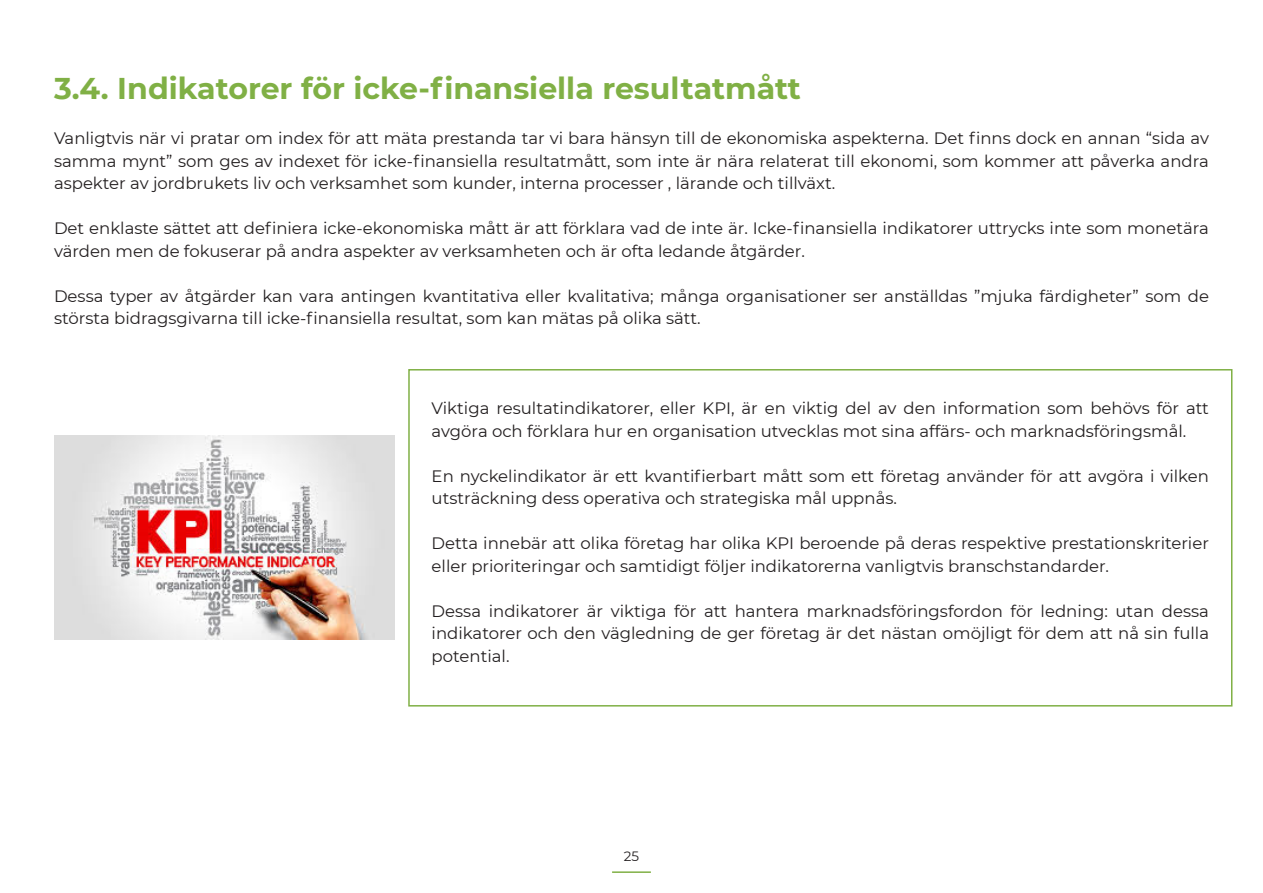
<style>
.page{position:relative;width:1263px;height:893px;background:#fff}
.page>*{position:absolute;margin:0;border:0;box-sizing:border-box;transform-origin:0 0}
.t1{font:700 30px "Montserrat";color:#80b045}
.t2{font:16.5px/22.5px "Montserrat";color:#231f20}
.t3{font:13.5px "Montserrat";color:#231f20}
</style>
<div class="page">
<hr style="left:612px;top:871px;width:39px;height:2px;background:#80b045">
<img style="left:54px;top:435px;width:340px;height:204px">
<div style="left:408px;top:369px;width:824px;height:338px;border:2px solid #80b045"></div>
<p class="t1" style="left:54px;top:67px;width:748px">3.4. Indikatorer för icke-finansiella resultatmått</p>
<p class="t2" style="left:54px;top:126px;width:1156px;text-align:justify">Vanligtvis när vi pratar om index för att mäta prestanda tar vi bara hänsyn till de ekonomiska aspekterna. Det finns dock en annan “sida av samma mynt” som ges av indexet för icke-finansiella resultatmått, som inte är nära relaterat till ekonomi, som kommer att påverka andra aspekter av jordbrukets liv och verksamhet som kunder, interna processer , lärande och tillväxt.</p>
<p class="t2" style="left:54px;top:216px;width:1156px">Det enklaste sättet att definiera icke-ekonomiska mått är att förklara vad de inte är. Icke-finansiella indikatorer uttrycks inte som monetära värden men de fokuserar på andra aspekter av verksamheten och är ofta ledande åtgärder.</p>
<p class="t2" style="left:54px;top:284px;width:1156px">Dessa typer av åtgärder kan vara antingen kvantitativa eller kvalitativa; många organisationer ser anställdas ”mjuka färdigheter” som de största bidragsgivarna till icke-finansiella resultat, som kan mätas på olika sätt.</p>
<p class="t2" style="left:432px;top:396px;width:779px">Viktiga resultatindikatorer, eller KPI, är en viktig del av den information som behövs för att avgöra och förklara hur en organisation utvecklas mot sina affärs- och marknadsföringsmål.</p>
<p class="t2" style="left:432px;top:464px;width:779px">En nyckelindikator är ett kvantifierbart mått som ett företag använder för att avgöra i vilken utsträckning dess operativa och strategiska mål uppnås.</p>
<p class="t2" style="left:432px;top:531px;width:779px">Detta innebär att olika företag har olika KPI beroende på deras respektive prestationskriterier eller prioriteringar och samtidigt följer indikatorerna vanligtvis branschstandarder.</p>
<p class="t2" style="left:432px;top:599px;width:779px;text-align:justify">Dessa indikatorer är viktiga för att hantera marknadsföringsfordon för ledning: utan dessa indikatorer och den vägledning de ger företag är det nästan omöjligt för dem att nå sin fulla potential.</p>
<p class="t3" style="left:624px;top:847px;width:17px">25</p>
</div>
